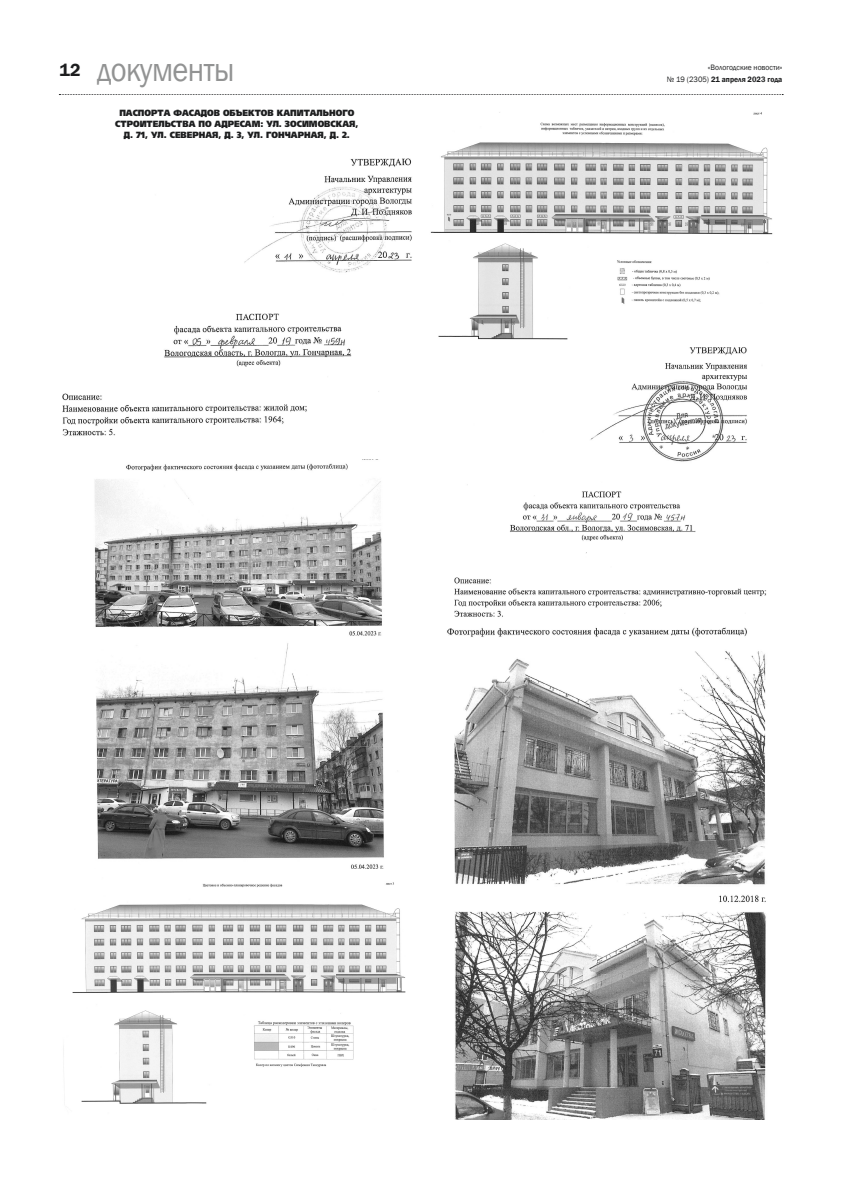
<style>
.page{position:relative;width:842px;height:1191px;background:#fff}
.page>*{position:absolute;margin:0;border:0;box-sizing:border-box;transform-origin:0 0}
.t1{font:34px "Franklin Gothic";letter-spacing:-.02em;color:#929393;scale:.9 1}
.t2{font:9px/10.8px "AG Foreigner XC";color:#1d1e1f;text-align:center;scale:.9 1}
.t3{font:8px "Franklin Gothic Demi 4";color:#1d1e1f;scale:.95 1}
.t4{font:8px "Franklin Gothic Book 4";color:#1d1e1f;scale:.95 1}
.s1{font-weight:600;font-size:18px;color:#1d1e1f}
.s2{font-family:"Franklin Gothic Book 4"}
</style>
<div class="page">
<svg style="left:59px;top:94px;width:724px;height:1px"></svg>
<img style="left:62px;top:158px;width:350px;height:278px">
<img style="left:94px;top:463px;width:290px;height:406px">
<img style="left:63px;top:882px;width:343px;height:222px">
<img style="left:430px;top:112px;width:343px;height:228px">
<img style="left:454px;top:347px;width:312px;height:270px">
<img style="left:447px;top:627px;width:319px;height:492px">
<h1 class="t1" style="left:60px;top:48px;width:196px"><span class="s1">12</span> документы</h1>
<p class="t4" style="left:708px;top:62px;width:80px">«Вологодские новости»</p>
<p class="t3" style="left:667px;top:74px;width:123px"><span class="s2">№ 19 (2305)</span> 21 апреля 2023 года</p>
<p class="t2" style="left:115px;top:108px;width:272px">ПАСПОРТА ФАСАДОВ ОБЪЕКТОВ КАПИТАЛЬНОГО<br>СТРОИТЕЛЬСТВА ПО АДРЕСАМ: УЛ. ЗОСИМОВСКАЯ,<br>Д. 71, УЛ. СЕВЕРНАЯ, Д. 3, УЛ. ГОНЧАРНАЯ, Д. 2.</p>
</div>
